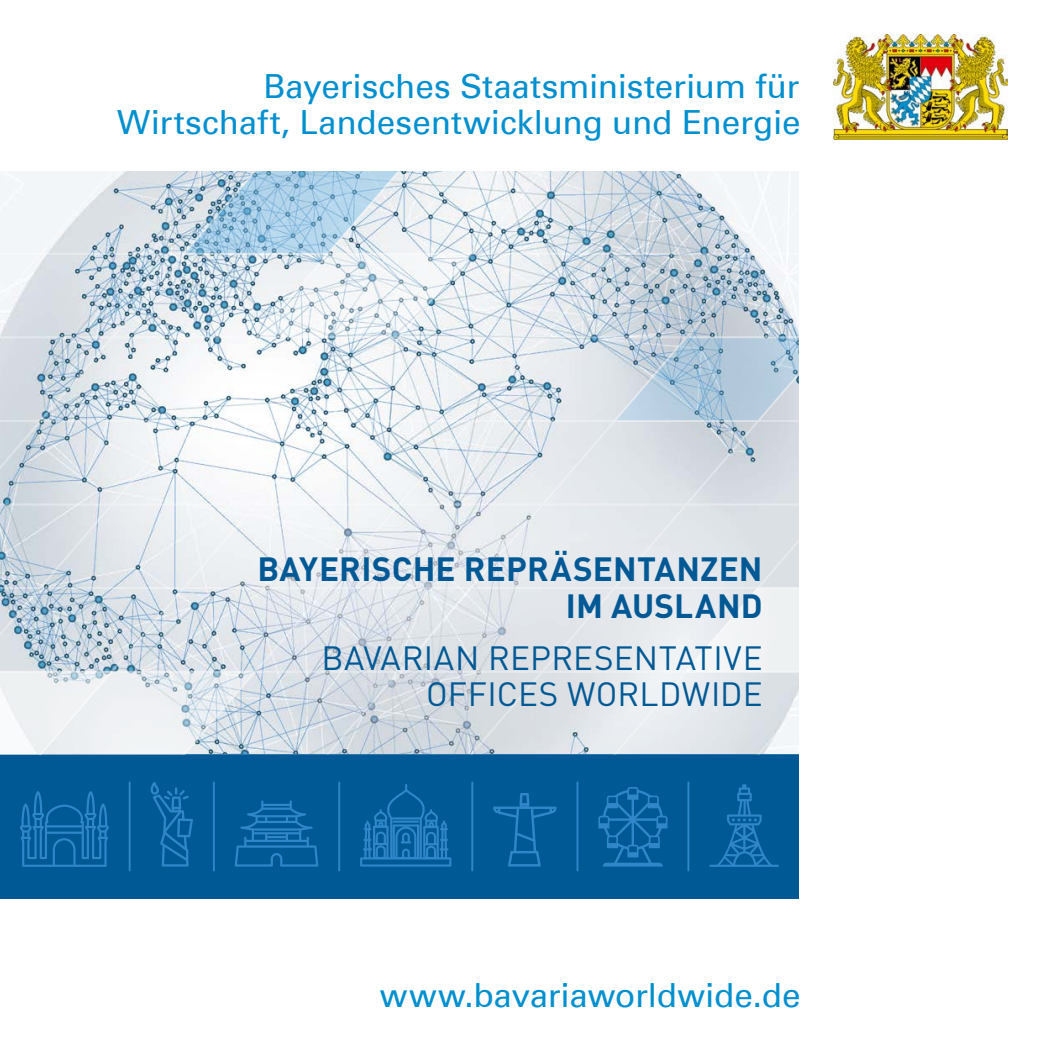
<style>
.page{position:relative;width:1042px;height:1042px;background:#fff}
.page>*{position:absolute;margin:0;border:0;box-sizing:border-box;transform-origin:0 0}
.t1{font:33.25px/36.6px "Univers Com 55 Roman";letter-spacing:-.005em;color:#008fcf;text-align:right}
.t2{font:33.25px/36.8px "DIN Pro";letter-spacing:.005em;color:#005995;text-align:right}
.t3{font:700 33.25px/36.8px "DIN Pro";letter-spacing:.005em;color:#005995;text-align:right}
</style>
<div class="page">
<img style="left:833px;top:35px;width:174px;height:105px">
<div style="left:0;top:754px;width:799px;height:145px;background:#005995"></div>
<svg style="left:0;top:171px;width:799px;height:583px"></svg>
<hr style="left:687px;top:782px;width:2px;height:88px;background:#3186c7">
<hr style="left:576px;top:782px;width:2px;height:88px;background:#3186c7">
<hr style="left:471px;top:782px;width:2px;height:88px;background:#3186c7">
<hr style="left:338px;top:782px;width:2px;height:88px;background:#3186c7">
<hr style="left:213px;top:782px;width:2px;height:88px;background:#3186c7">
<hr style="left:129px;top:782px;width:2px;height:88px;background:#3186c7">
<svg style="left:150px;top:782px;width:43px;height:84px"></svg>
<svg style="left:493px;top:793px;width:63px;height:73px"></svg>
<svg style="left:360px;top:784px;width:91px;height:82px"></svg>
<svg style="left:235px;top:800px;width:83px;height:66px"></svg>
<svg style="left:598px;top:787px;width:69px;height:79px"></svg>
<svg style="left:709px;top:784px;width:70px;height:83px"></svg>
<svg style="left:20px;top:791px;width:89px;height:76px"></svg>
<p class="t1" style="left:117px;top:68px;width:685px">Bayerisches Staatsministerium für<br>Wirtschaft, Landesentwicklung und Energie</p>
<p class="t3" style="left:257px;top:547px;width:507px">BAYERISCHE REPRÄSENTANZEN<br>IM AUSLAND</p>
<p class="t2" style="left:321px;top:636px;width:442px">BAVARIAN REPRESENTATIVE<br>OFFICES WORLDWIDE</p>
<p class="t1" style="left:380px;top:977px;width:422px">www.bavariaworldwide.de</p>
</div>
